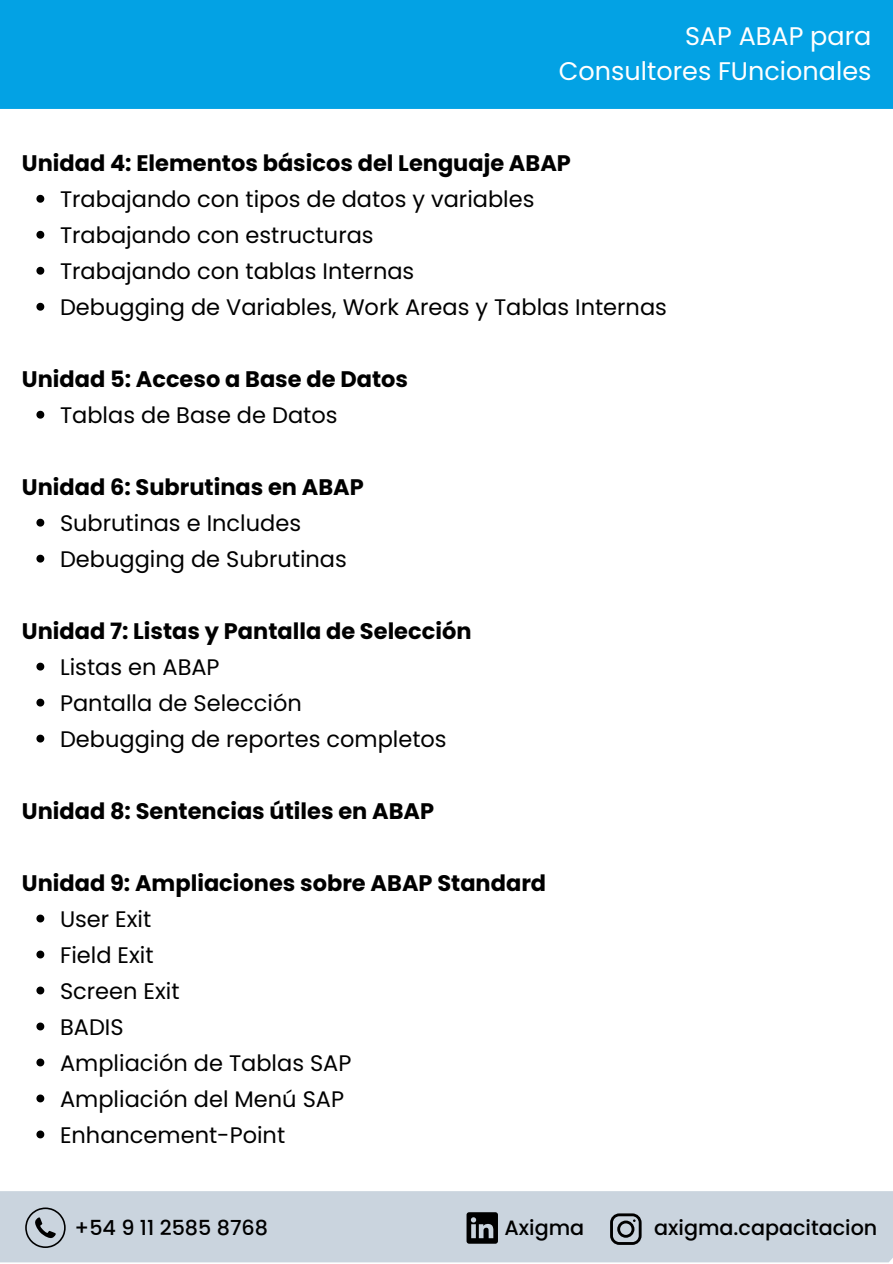
<style>
.page{position:relative;width:893px;height:1264px;background:#fff}
.page>*{position:absolute;margin:0;border:0;box-sizing:border-box;transform-origin:0 0}
.t1{font:25.5px "Poppins";color:#fff}
.t2{font:22.5px "Poppins";color:#000}
.t3{font:700 22.5px "Poppins";color:#000}
.t4{font:500 20.7px "Poppins";color:#000}
</style>
<div class="page">
<div style="left:0;top:1191px;width:892px;height:71px;background:#cad4de"></div>
<svg style="left:610px;top:1213px;width:31px;height:31px"></svg>
<svg style="left:25px;top:1207px;width:41px;height:40px;background:#a1a9b1"></svg>
<svg style="left:466px;top:1212px;width:32px;height:31px"></svg>
<div style="left:0;top:0;width:892px;height:109px;background:#03a2e4"></div>
<svg style="left:36px;top:195px;width:8px;height:8px"></svg>
<svg style="left:36px;top:231px;width:8px;height:8px"></svg>
<svg style="left:36px;top:267px;width:8px;height:8px"></svg>
<svg style="left:36px;top:303px;width:8px;height:8px"></svg>
<svg style="left:36px;top:411px;width:8px;height:7px"></svg>
<svg style="left:36px;top:518px;width:8px;height:8px"></svg>
<svg style="left:36px;top:554px;width:8px;height:8px"></svg>
<svg style="left:36px;top:662px;width:8px;height:8px"></svg>
<svg style="left:36px;top:698px;width:8px;height:8px"></svg>
<svg style="left:36px;top:734px;width:8px;height:8px"></svg>
<svg style="left:36px;top:914px;width:8px;height:8px"></svg>
<svg style="left:36px;top:950px;width:8px;height:8px"></svg>
<svg style="left:36px;top:986px;width:8px;height:8px"></svg>
<svg style="left:36px;top:1022px;width:8px;height:8px"></svg>
<svg style="left:36px;top:1058px;width:8px;height:8px"></svg>
<svg style="left:36px;top:1094px;width:8px;height:8px"></svg>
<svg style="left:36px;top:1130px;width:8px;height:8px"></svg>
<p class="t1" style="left:685px;top:19px;width:188px">SAP ABAP para</p>
<p class="t1" style="left:559px;top:54px;width:314px">Consultores FUncionales</p>
<p class="t3" style="left:22px;top:148px;width:550px">Unidad 4: Elementos básicos del Lenguaje ABAP</p>
<p class="t2" style="left:60px;top:183px;width:476px">Trabajando con tipos de datos y variables</p>
<p class="t2" style="left:60px;top:219px;width:315px">Trabajando con estructuras</p>
<p class="t2" style="left:60px;top:255px;width:356px">Trabajando con tablas Internas</p>
<p class="t2" style="left:60px;top:291px;width:608px">Debugging de Variables, Work Areas y Tablas Internas</p>
<p class="t3" style="left:22px;top:363px;width:387px">Unidad 5: Acceso a Base de Datos</p>
<p class="t2" style="left:60px;top:399px;width:279px">Tablas de Base de Datos</p>
<p class="t3" style="left:22px;top:471px;width:343px">Unidad 6: Subrutinas en ABAP</p>
<p class="t2" style="left:60px;top:507px;width:242px">Subrutinas e Includes</p>
<p class="t2" style="left:60px;top:543px;width:288px">Debugging de Subrutinas</p>
<p class="t3" style="left:22px;top:615px;width:451px">Unidad 7: Listas y Pantalla de Selección</p>
<p class="t2" style="left:60px;top:651px;width:161px">Listas en ABAP</p>
<p class="t2" style="left:60px;top:687px;width:243px">Pantalla de Selección</p>
<p class="t2" style="left:60px;top:723px;width:388px">Debugging de reportes completos</p>
<p class="t3" style="left:22px;top:795px;width:414px">Unidad 8: Sentencias útiles en ABAP</p>
<p class="t3" style="left:22px;top:867px;width:526px">Unidad 9: Ampliaciones sobre ABAP Standard</p>
<p class="t2" style="left:60px;top:903px;width:93px">User Exit</p>
<p class="t2" style="left:60px;top:939px;width:95px">Field Exit</p>
<p class="t2" style="left:60px;top:975px;width:121px">Screen Exit</p>
<p class="t2" style="left:60px;top:1011px;width:65px">BADIS</p>
<p class="t2" style="left:60px;top:1047px;width:293px">Ampliación de Tablas SAP</p>
<p class="t2" style="left:60px;top:1083px;width:285px">Ampliación del Menú SAP</p>
<p class="t2" style="left:60px;top:1119px;width:227px">Enhancement-Point</p>
<p class="t4" style="left:75px;top:1213px;width:195px">+54 9 11 2585 8768</p>
<p class="t4" style="left:504px;top:1213px;width:81px">Axigma</p>
<p class="t4" style="left:654px;top:1213px;width:225px">axigma.capacitacion</p>
</div>
